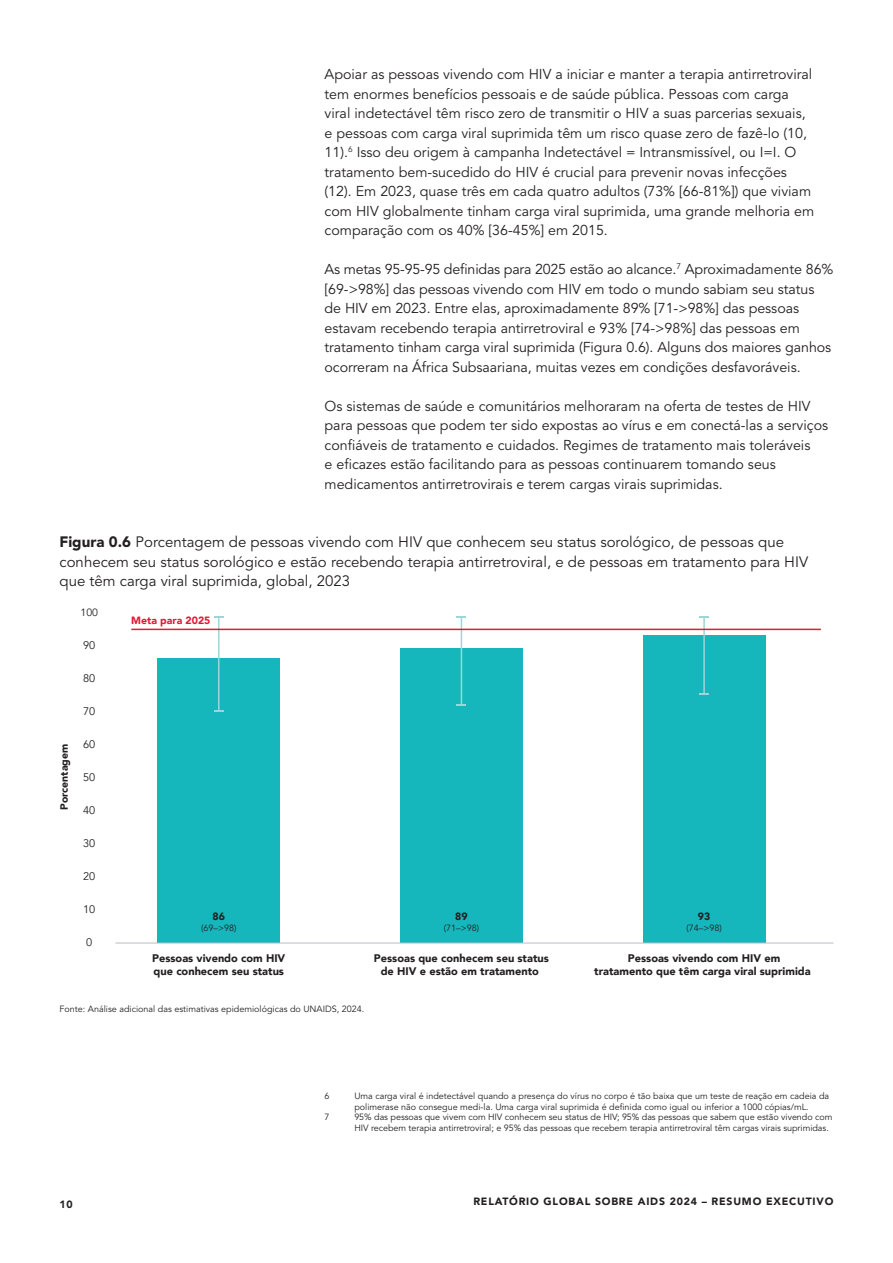
<style>
.page{position:relative;width:893px;height:1263px;background:#fff}
.page>*{position:absolute;margin:0;border:0;box-sizing:border-box;transform-origin:0 0}
.Figure_title{font:15px/19.5px "Avenir LT Std";color:#231f20}
.TEXT{font:14.25px/19.5px "Avenir LT Std";color:#231f20}
.t1{font:900 10.95px/13.2px "Avenir";color:#231f20;text-align:center}
.t2{font:10.95px "Avenir";color:#231f20}
.t3{font:900 10.5px "Avenir LT Std";letter-spacing:.075em;color:#231f20}
.t4{font:900 10.5px "Avenir";color:#231f20}
.t5{font:900 10.5px "Avenir";color:#e51836}
.t6{font:10.5px "Avenir";color:#231f20}
.FOOTNOTES{font:9px/10.8px "Avenir LT Std";letter-spacing:-.005em;color:#231f20}
.SOURCES__NOTES{font:9px "Avenir LT Std";color:#231f20}
.t7{font:9px "Avenir";color:#231f20}
.s1{font-weight:900}
</style>
<div class="page">
<div style="left:643px;top:636px;width:122px;height:307px;background:#15b7bc"></div>
<div style="left:400px;top:648px;width:123px;height:295px;background:#15b7bc"></div>
<div style="left:157px;top:659px;width:123px;height:284px;background:#15b7bc"></div>
<hr style="left:218px;top:617px;width:2px;height:94px;background:#9cd6d9">
<svg style="left:214px;top:616px;width:10px;height:2px"></svg>
<hr style="left:461px;top:617px;width:1px;height:88px;background:#9cd6d9">
<svg style="left:457px;top:616px;width:9px;height:2px"></svg>
<hr style="left:703px;top:617px;width:2px;height:76px;background:#9cd6d9">
<svg style="left:699px;top:616px;width:10px;height:2px"></svg>
<hr style="left:131px;top:629px;width:690px;height:1px;background:#e51836">
<hr style="left:115px;top:943px;width:718px;height:1px;background:#bcbdc0">
<p class="TEXT" style="left:325px;top:65px;width:491px">Apoiar as pessoas vivendo com HIV a iniciar e manter a terapia antirretroviral tem enormes benefícios pessoais e de saúde pública. Pessoas com carga viral indetectável têm risco zero de transmitir o HIV a suas parcerias sexuais, e pessoas com carga viral suprimida têm um risco quase zero de fazê-lo (10, 11).<sup>6</sup> Isso deu origem à campanha Indetectável = Intransmissível, ou I=I. O tratamento bem-sucedido do HIV é crucial para prevenir novas infecções (12). Em 2023, quase três em cada quatro adultos (73% [66-81%]) que viviam com HIV globalmente tinham carga viral suprimida, uma grande melhoria em comparação com os 40% [36-45%] em 2015.</p>
<p class="TEXT" style="left:325px;top:260px;width:510px">As metas 95-95-95 definidas para 2025 estão ao alcance.<sup>7</sup> Aproximadamente 86% [69-&gt;98%] das pessoas vivendo com HIV em todo o mundo sabiam seu status de HIV em 2023. Entre elas, aproximadamente 89% [71-&gt;98%] das pessoas estavam recebendo terapia antirretroviral e 93% [74-&gt;98%] das pessoas em tratamento tinham carga viral suprimida (Figura 0.6). Alguns dos maiores ganhos ocorreram na África Subsaariana, muitas vezes em condições desfavoráveis.</p>
<p class="TEXT" style="left:325px;top:396px;width:505px">Os sistemas de saúde e comunitários melhoraram na oferta de testes de HIV para pessoas que podem ter sido expostas ao vírus e em conectá-las a serviços confiáveis de tratamento e cuidados. Regimes de tratamento mais toleráveis<br>e eficazes estão facilitando para as pessoas continuarem tomando seus medicamentos antirretrovirais e terem cargas virais suprimidas.</p>
<p class="Figure_title" style="left:60px;top:533px;width:750px"><span class="s1">Figura 0.6</span> Porcentagem de pessoas vivendo com HIV que conhecem seu status sorológico, de pessoas que conhecem seu status sorológico e estão recebendo terapia antirretroviral, e de pessoas em tratamento para HIV que têm carga viral suprimida, global, 2023</p>
<p class="t4" style="left:55px;top:810px;width:68px;rotate:-90deg">Porcentagem</p>
<p class="t6" style="left:81px;top:606px;width:19px">100</p>
<p class="t2" style="left:83px;top:638px;width:14px">90</p>
<p class="t2" style="left:83px;top:671px;width:14px">80</p>
<p class="t2" style="left:83px;top:704px;width:14px">70</p>
<p class="t2" style="left:83px;top:737px;width:14px">60</p>
<p class="t2" style="left:83px;top:770px;width:14px">50</p>
<p class="t2" style="left:83px;top:803px;width:14px">40</p>
<p class="t2" style="left:83px;top:836px;width:14px">30</p>
<p class="t2" style="left:83px;top:869px;width:14px">20</p>
<p class="t2" style="left:83px;top:902px;width:14px">10</p>
<p class="t2" style="left:86px;top:935px;width:8px">0</p>
<p class="t5" style="left:131px;top:611px;width:81px">Meta para 2025</p>
<p class="t4" style="left:213px;top:908px;width:14px">86</p>
<p class="t7" style="left:201px;top:922px;width:37px">(69–&gt;98)</p>
<p class="t4" style="left:455px;top:908px;width:14px">89</p>
<p class="t7" style="left:444px;top:922px;width:37px">(71–&gt;98)</p>
<p class="t4" style="left:698px;top:908px;width:14px">93</p>
<p class="t7" style="left:686px;top:922px;width:37px">(74–&gt;98)</p>
<p class="t1" style="left:152px;top:951px;width:135px;text-align:left">Pessoas vivendo com HIV que conhecem seu status</p>
<p class="t1" style="left:374px;top:951px;width:176px">Pessoas que conhecem seu status de HIV e estão em tratamento</p>
<p class="t1" style="left:594px;top:951px;width:218px">Pessoas vivendo com HIV em<br>tratamento que têm carga viral suprimida</p>
<p class="SOURCES__NOTES" style="left:60px;top:1003px;width:306px">Fonte: Análise adicional das estimativas epidemiológicas do UNAIDS, 2024.</p>
<p class="FOOTNOTES" style="left:325px;top:1090px;width:7px">6</p>
<p class="FOOTNOTES" style="left:354px;top:1090px;width:476px">Uma carga viral é indetectável quando a presença do vírus no corpo é tão baixa que um teste de reação em cadeia da polimerase não consegue medi-la. Uma carga viral suprimida é definida como igual ou inferior a 1000 cópias/mL.</p>
<p class="FOOTNOTES" style="left:325px;top:1112px;width:7px">7</p>
<p class="FOOTNOTES" style="left:354px;top:1112px;width:480px">95% das pessoas que vivem com HIV conhecem seu status de HIV; 95% das pessoas que sabem que estão vivendo com<br>HIV recebem terapia antirretroviral; e 95% das pessoas que recebem terapia antirretroviral têm cargas virais suprimidas.</p>
<p class="t3" style="left:60px;top:1198px;width:15px">10</p>
<p class="t3" style="left:473px;top:1195px;width:362px">RELATÓRIO GLOBAL SOBRE AIDS 2024 – RESUMO EXECUTIVO</p>
</div>
